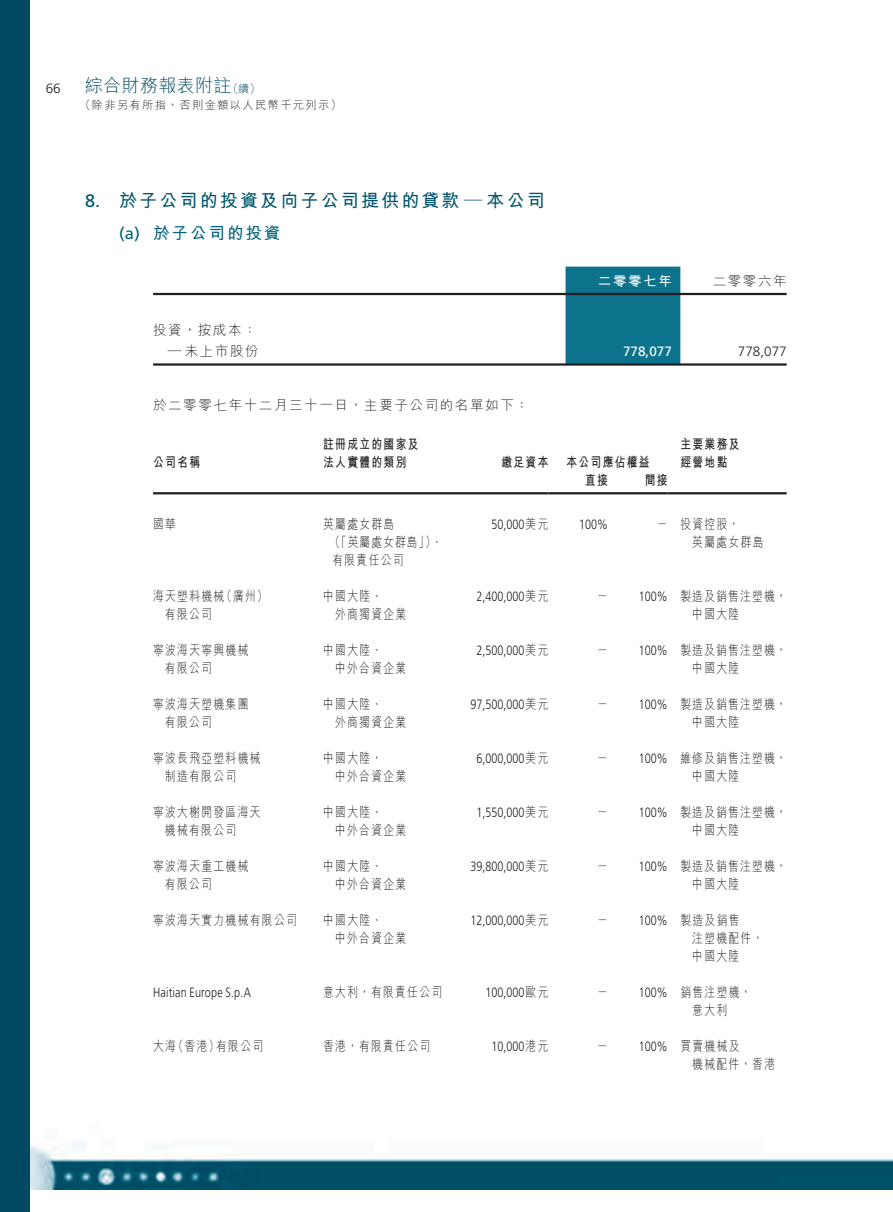
<style>
.page{position:relative;width:893px;height:1212px;background:#fff}
.page>*{position:absolute;margin:0;border:0;box-sizing:border-box;transform-origin:0 0}
.t1{font:700 18px "M Hei HK";letter-spacing:.12em;color:#00566e}
.t2{font:300 18px "M Hei HK";letter-spacing:.02em;color:#004960}
.t3{font:700 16.5px "M Hei HK";letter-spacing:.12em;color:#00647c}
.t4{font:300 13.5px/18px "M Hei HK";letter-spacing:.12em;color:#231f20;scale:.8 1}
.t5{font:300 13.5px "Frutiger LT Std";color:#231f20;scale:.8 1}
.t6{font:300 13.5px "M Hei HK";letter-spacing:.12em;color:#231f20}
.t7{font:700 13.5px/18px "M Hei HK";letter-spacing:.12em;color:#231f20;scale:.8 1}
.t8{font:300 13.5px "Frutiger LT Std";letter-spacing:.02em;color:#231f20;scale:.8 1}
.t9{font:300 13.5px "Frutiger LT Std";color:#231f20}
.t10{font:13.5px "Frutiger LT Std";color:#fff}
.t11{font:700 13.5px "M Hei HK";letter-spacing:.12em;color:#fff}
.t12{font:300 11.25px "M Hei HK";letter-spacing:.12em;color:#231f20}
.s1{font-size:11.25px}
.s2{font-family:"Frutiger LT Std";font-weight:400}
.s3{font-family:"M Hei HK"}
.s4{font-family:"Frutiger LT Std"}
</style>
<div class="page">
<img style="left:30px;top:1142px;width:863px;height:47px">
<div style="left:566px;top:267px;width:114px;height:96px;background:#0d728b"></div>
<hr style="left:153px;top:363px;width:634px;height:3px;background:#231f20">
<hr style="left:153px;top:293px;width:634px;height:2px;background:#231f20">
<hr style="left:153px;top:492px;width:396px;height:2px;background:#231f20">
<hr style="left:668px;top:492px;width:119px;height:2px;background:#231f20">
<hr style="left:549px;top:492px;width:119px;height:2px;background:#231f20">
<div style="left:0;top:0;width:30px;height:1212px;background:#004960"></div>
<p class="t9" style="left:46px;top:83px;width:16px">66</p>
<h1 class="t2" style="left:85px;top:79px;width:177px">綜合財務報表附註<span class="s1">（續）</span></h1>
<p class="t12" style="left:79px;top:100px;width:264px">（除非另有所指，否則金額以人民幣千元列示）</p>
<h1 class="t1" style="left:85px;top:194px;width:461px"><span class="s2">8.</span> 於子公司的投資及向子公司提供的貸款 — 本公司</h1>
<p class="t3" style="left:119px;top:227px;width:163px"><span class="s2">(a)</span> 於子公司的投資</p>
<p class="t11" style="left:598px;top:276px;width:75px">二零零七年</p>
<p class="t6" style="left:713px;top:276px;width:75px">二零零六年</p>
<p class="t6" style="left:153px;top:325px;width:105px">投資，按成本：</p>
<p class="t6" style="left:168px;top:346px;width:92px">— 未上市股份</p>
<p class="t10" style="left:623px;top:346px;width:50px">778,077</p>
<p class="t9" style="left:738px;top:346px;width:50px">778,077</p>
<p class="t6" style="left:153px;top:400px;width:377px">於二零零七年十二月三十一日，主要子公司的名單如下：</p>
<p class="t7" style="left:153px;top:455px;width:60px">公司名稱</p>
<p class="t7" style="left:323px;top:437px;width:121px">註冊成立的國家及法人實體的類別</p>
<p class="t7" style="left:501px;top:455px;width:60px">繳足資本</p>
<p class="t7" style="left:566px;top:455px;width:106px">本公司應佔權益</p>
<p class="t7" style="left:585px;top:473px;width:30px">直接</p>
<p class="t7" style="left:645px;top:473px;width:30px">間接</p>
<p class="t7" style="left:680px;top:437px;width:75px">主要業務及經營地點</p>
<p class="t4" style="left:153px;top:516px;width:30px">國華</p>
<p class="t4" style="left:330px;top:516px;width:142px;text-indent:-6px">英屬處女群島<br>（「英屬處女群島」）、</p>
<p class="t5" style="left:491px;top:519px;width:73px">50,000<span class="s3">美元</span></p>
<p class="t5" style="left:579px;top:519px;width:38px">100%</p>
<p class="t4" style="left:692px;top:516px;width:91px;text-indent:-35px">－ 投資控股，<br>英屬處女群島</p>
<p class="t4" style="left:332px;top:552px;width:91px">有限責任公司</p>
<p class="t4" style="left:153px;top:588px;width:145px">海天塑料機械（廣州）</p>
<p class="t4" style="left:323px;top:588px;width:75px">中國大陸、</p>
<p class="t5" style="left:476px;top:591px;width:92px">2,400,000<span class="s3">美元</span></p>
<p class="t4" style="left:597px;top:588px;width:15px">－</p>
<p class="t4" style="left:639px;top:588px;width:186px"><span class="s4">100%</span> 製造及銷售注塑機，</p>
<p class="t4" style="left:165px;top:606px;width:60px">有限公司</p>
<p class="t4" style="left:335px;top:606px;width:91px">外商獨資企業</p>
<p class="t4" style="left:692px;top:606px;width:60px">中國大陸</p>
<p class="t4" style="left:153px;top:642px;width:121px">寧波海天寧興機械</p>
<p class="t4" style="left:323px;top:642px;width:75px">中國大陸、</p>
<p class="t5" style="left:476px;top:645px;width:92px">2,500,000<span class="s3">美元</span></p>
<p class="t4" style="left:597px;top:642px;width:15px">－</p>
<p class="t4" style="left:639px;top:642px;width:186px"><span class="s4">100%</span> 製造及銷售注塑機，</p>
<p class="t4" style="left:165px;top:660px;width:60px">有限公司</p>
<p class="t4" style="left:335px;top:660px;width:91px">中外合資企業</p>
<p class="t4" style="left:692px;top:660px;width:60px">中國大陸</p>
<p class="t4" style="left:153px;top:696px;width:121px">寧波海天塑機集團</p>
<p class="t4" style="left:323px;top:696px;width:75px">中國大陸、</p>
<p class="t5" style="left:470px;top:699px;width:99px">97,500,000<span class="s3">美元</span></p>
<p class="t4" style="left:597px;top:696px;width:15px">－</p>
<p class="t4" style="left:639px;top:696px;width:186px"><span class="s4">100%</span> 製造及銷售注塑機，</p>
<p class="t4" style="left:165px;top:714px;width:60px">有限公司</p>
<p class="t4" style="left:335px;top:714px;width:91px">外商獨資企業</p>
<p class="t4" style="left:692px;top:714px;width:60px">中國大陸</p>
<p class="t4" style="left:153px;top:750px;width:136px">寧波長飛亞塑料機械</p>
<p class="t4" style="left:323px;top:750px;width:75px">中國大陸，</p>
<p class="t5" style="left:476px;top:753px;width:92px">6,000,000<span class="s3">美元</span></p>
<p class="t4" style="left:597px;top:750px;width:15px">－</p>
<p class="t4" style="left:639px;top:750px;width:186px"><span class="s4">100%</span> 維修及銷售注塑機，</p>
<p class="t4" style="left:165px;top:768px;width:91px">制造有限公司</p>
<p class="t4" style="left:335px;top:768px;width:91px">中外合資企業</p>
<p class="t4" style="left:692px;top:768px;width:60px">中國大陸</p>
<p class="t4" style="left:153px;top:804px;width:136px">寧波大榭開發區海天</p>
<p class="t4" style="left:323px;top:804px;width:75px">中國大陸、</p>
<p class="t5" style="left:476px;top:807px;width:92px">1,550,000<span class="s3">美元</span></p>
<p class="t4" style="left:597px;top:804px;width:15px">－</p>
<p class="t4" style="left:639px;top:804px;width:186px"><span class="s4">100%</span> 製造及銷售注塑機，</p>
<p class="t4" style="left:165px;top:822px;width:91px">機械有限公司</p>
<p class="t4" style="left:335px;top:822px;width:91px">中外合資企業</p>
<p class="t4" style="left:692px;top:822px;width:60px">中國大陸</p>
<p class="t4" style="left:153px;top:858px;width:121px">寧波海天重工機械</p>
<p class="t4" style="left:323px;top:858px;width:75px">中國大陸、</p>
<p class="t5" style="left:470px;top:861px;width:99px">39,800,000<span class="s3">美元</span></p>
<p class="t4" style="left:597px;top:858px;width:15px">－</p>
<p class="t4" style="left:639px;top:858px;width:186px"><span class="s4">100%</span> 製造及銷售注塑機，</p>
<p class="t4" style="left:165px;top:876px;width:60px">有限公司</p>
<p class="t4" style="left:335px;top:876px;width:91px">中外合資企業</p>
<p class="t4" style="left:692px;top:876px;width:60px">中國大陸</p>
<p class="t4" style="left:153px;top:912px;width:181px">寧波海天實力機械有限公司</p>
<p class="t4" style="left:335px;top:912px;width:91px;text-indent:-12px">中國大陸、<br>中外合資企業</p>
<p class="t5" style="left:470px;top:915px;width:99px">12,000,000<span class="s3">美元</span></p>
<p class="t4" style="left:597px;top:912px;width:15px">－</p>
<p class="t4" style="left:692px;top:912px;width:90px;text-indent:-53px"><span class="s4">100%</span> 製造及銷售<br>注塑機配件，中國大陸</p>
<p class="t8" style="left:153px;top:987px;width:124px">Haitian Europe S.p.A</p>
<p class="t4" style="left:323px;top:984px;width:150px">意大利，有限責任公司</p>
<p class="t5" style="left:485px;top:987px;width:80px">100,000<span class="s3">歐元</span></p>
<p class="t4" style="left:597px;top:984px;width:15px">－</p>
<p class="t4" style="left:692px;top:984px;width:75px;text-indent:-53px"><span class="s4">100%</span> 銷售注塑機，意大利</p>
<p class="t4" style="left:153px;top:1038px;width:139px">大海（香港）有限公司</p>
<p class="t4" style="left:323px;top:1038px;width:135px">香港，有限責任公司</p>
<p class="t5" style="left:491px;top:1041px;width:73px">10,000<span class="s3">港元</span></p>
<p class="t4" style="left:597px;top:1038px;width:15px">－</p>
<p class="t4" style="left:692px;top:1038px;width:105px;text-indent:-53px"><span class="s4">100%</span> 買賣機械及<br>機械配件，香港</p>
</div>
